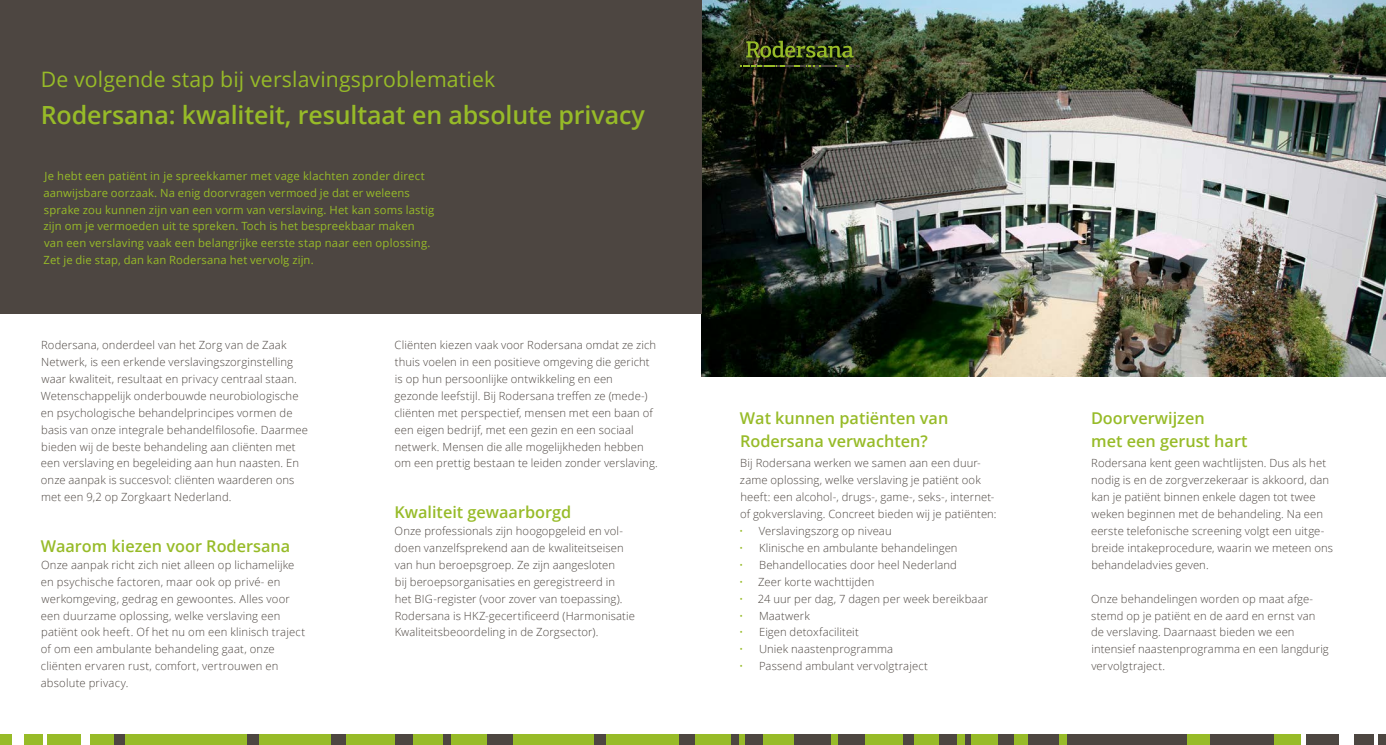
<style>
.page{position:relative;width:1386px;height:745px;background:#fff}
.page>*{position:absolute;margin:0;border:0;box-sizing:border-box;transform-origin:0 0}
.t1{font:600 25px "Open Sans";letter-spacing:-.005em;color:#97bb28}
.t2{font:21.25px "Open Sans";letter-spacing:.005em;color:#97bb28}
.t3{font:600 16.25px/22.5px "Open Sans";color:#97bb28}
.t4{font:300 11.25px/16.9px "Open Sans";letter-spacing:.01em;color:#4d4641}
.t5{font:11.25px/16.9px "Open Sans";letter-spacing:.015em;color:#97bb28}
.s1{color:#97bb28}
</style>
<div class="page">
<img style="left:702px;top:0;width:683px;height:376px">
<svg style="left:746px;top:41px;width:107px;height:17px;background:#465719"></svg>
<hr style="left:751px;top:65px;width:98px;height:1px;background:#97bb28">
<svg style="left:800px;top:65px;width:60px;height:1px"></svg>
<div style="left:0;top:0;width:702px;height:314px;background:#4d4641"></div>
<div style="left:1306px;top:733px;width:32px;height:11px;background:#4d4641"></div>
<div style="left:1353px;top:733px;width:20px;height:11px;background:#4d4641"></div>
<div style="left:1378px;top:733px;width:7px;height:11px;background:#4d4641"></div>
<div style="left:90px;top:733px;width:1211px;height:11px;background:#97bb28"></div>
<div style="left:1210px;top:733px;width:63px;height:11px;background:#4d4641"></div>
<div style="left:47px;top:733px;width:34px;height:11px;background:#97bb28"></div>
<div style="left:24px;top:733px;width:19px;height:11px;background:#97bb28"></div>
<div style="left:0;top:733px;width:12px;height:11px;background:#97bb28"></div>
<div style="left:248px;top:733px;width:11px;height:11px;background:#4d4641"></div>
<div style="left:114px;top:733px;width:10px;height:11px;background:#4d4641"></div>
<div style="left:331px;top:733px;width:15px;height:11px;background:#4d4641"></div>
<div style="left:964px;top:733px;width:6px;height:11px;background:#4d4641"></div>
<div style="left:1028px;top:733px;width:31px;height:11px;background:#4d4641"></div>
<div style="left:904px;top:733px;width:10px;height:11px;background:#4d4641"></div>
<div style="left:486px;top:733px;width:26px;height:11px;background:#4d4641"></div>
<div style="left:997px;top:733px;width:16px;height:11px;background:#4d4641"></div>
<div style="left:1067px;top:733px;width:120px;height:11px;background:#4d4641"></div>
<div style="left:395px;top:733px;width:17px;height:11px;background:#4d4641"></div>
<div style="left:444px;top:733px;width:7px;height:11px;background:#4d4641"></div>
<div style="left:594px;top:733px;width:11px;height:11px;background:#4d4641"></div>
<div style="left:679px;top:733px;width:15px;height:11px;background:#4d4641"></div>
<div style="left:838px;top:733px;width:26px;height:11px;background:#4d4641"></div>
<div style="left:745px;top:733px;width:17px;height:11px;background:#4d4641"></div>
<div style="left:731px;top:733px;width:8px;height:11px;background:#4d4641"></div>
<div style="left:794px;top:733px;width:36px;height:11px;background:#4d4641"></div>
<div style="left:939px;top:733px;width:18px;height:11px;background:#4d4641"></div>
<h2 class="t2" style="left:41px;top:65px;width:456px">De volgende stap bij verslavingsproblematiek</h2>
<h1 class="t1" style="left:41px;top:97px;width:605px">Rodersana: kwaliteit, resultaat en absolute privacy</h1>
<p class="t5" style="left:44px;top:167px;width:392px">Je hebt een patiënt in je spreekkamer met vage klachten zonder direct aanwijsbare oorzaak. Na enig doorvragen vermoed je dat er weleens sprake zou kunnen zijn van een vorm van verslaving. Het kan soms lastig zijn om je vermoeden uit te spreken. Toch is het bespreekbaar maken van een verslaving vaak een belangrijke eerste stap naar een oplossing.<br>Zet je die stap, dan kan Rodersana het vervolg zijn.</p>
<p class="t4" style="left:41px;top:336px;width:268px">Rodersana, onderdeel van het Zorg van de Zaak Netwerk, is een erkende verslavingszorginstelling waar kwaliteit, resultaat en privacy centraal staan.<br>Wetenschappelijk onderbouwde neurobiologische en psychologische behandelprincipes vormen de basis van onze integrale behandelfilosofie. Daarmee bieden wij de beste behandeling aan cliënten met een verslaving en begeleiding aan hun naasten. En onze aanpak is succesvol: cliënten waarderen ons met een 9,2 op Zorgkaart Nederland.</p>
<h3 class="t3" style="left:41px;top:534px;width:251px">Waarom kiezen voor Rodersana</h3>
<p class="t4" style="left:41px;top:555px;width:266px">Onze aanpak richt zich niet alleen op lichamelijke en psychische factoren, maar ook op privé- en werkomgeving, gedrag en gewoontes. Alles voor een duurzame oplossing, welke verslaving een patiënt ook heeft. Of het nu om een klinisch traject of om een ambulante behandeling gaat, onze cliënten ervaren rust, comfort, vertrouwen en absolute privacy.</p>
<p class="t4" style="left:394px;top:336px;width:265px">Cliënten kiezen vaak voor Rodersana omdat ze zich thuis voelen in een positieve omgeving die gericht is op hun persoonlijke ontwikkeling en een gezonde leefstijl. Bij Rodersana treffen ze (mede-) cliënten met perspectief, mensen met een baan of een eigen bedrijf, met een gezin en een sociaal netwerk. Mensen die alle mogelijkheden hebben om een prettig bestaan te leiden zonder verslaving.</p>
<h3 class="t3" style="left:394px;top:500px;width:178px">Kwaliteit gewaarborgd</h3>
<p class="t4" style="left:394px;top:522px;width:242px">Onze professionals zijn hoogopgeleid en vol&shy;doen vanzelfsprekend aan de kwaliteitseisen van hun beroepsgroep. Ze zijn aangesloten<br>bij beroepsorganisaties en geregistreerd in<br>het BIG-register (voor zover van toepassing).<br>Rodersana is HKZ-gecertificeerd (Harmonisatie Kwaliteitsbeoordeling in de Zorgsector).</p>
<h3 class="t3" style="left:740px;top:406px;width:210px">Wat kunnen patiënten van<br>Rodersana verwachten?</h3>
<p class="t4" style="left:740px;top:454px;width:258px">Bij Rodersana werken we samen aan een duur&shy;zame oplossing, welke verslaving je patiënt ook heeft: een alcohol-, drugs-, game-, seks-, internet&shy;of gokverslaving. Concreet bieden wij je patiënten:</p>
<p class="t4" style="left:739px;top:522px;width:154px"><span class="s1">•</span> Verslavingszorg op niveau</p>
<p class="t4" style="left:739px;top:538px;width:220px"><span class="s1">•</span> Klinische en ambulante behandelingen</p>
<p class="t4" style="left:739px;top:555px;width:219px"><span class="s1">•</span> Behandellocaties door heel Nederland</p>
<p class="t4" style="left:739px;top:572px;width:137px"><span class="s1">•</span> Zeer korte wachttijden</p>
<p class="t4" style="left:739px;top:589px;width:250px"><span class="s1">•</span> 24 uur per dag, 7 dagen per week bereikbaar</p>
<p class="t4" style="left:739px;top:606px;width:72px"><span class="s1">•</span> Maatwerk</p>
<p class="t4" style="left:739px;top:623px;width:121px"><span class="s1">•</span> Eigen detoxfaciliteit</p>
<p class="t4" style="left:739px;top:640px;width:155px"><span class="s1">•</span> Uniek naastenprogramma</p>
<p class="t4" style="left:739px;top:657px;width:190px"><span class="s1">•</span> Passend ambulant vervolgtraject</p>
<h3 class="t3" style="left:1091px;top:406px;width:158px">Doorverwijzen<br>met een gerust hart</h3>
<p class="t4" style="left:1091px;top:454px;width:244px">Rodersana kent geen wachtlijsten. Dus als het nodig is en de zorgverzekeraar is akkoord, dan kan je patiënt binnen enkele dagen tot twee weken beginnen met de behandeling. Na een eerste telefonische screening volgt een uitge&shy;breide intakeprocedure, waarin we meteen ons behandeladvies geven.</p>
<p class="t4" style="left:1091px;top:589px;width:239px">Onze behandelingen worden op maat afge&shy;stemd op je patiënt en de aard en ernst van de verslaving. Daarnaast bieden we een intensief naastenprogramma en een langdurig vervolgtraject.</p>
</div>
